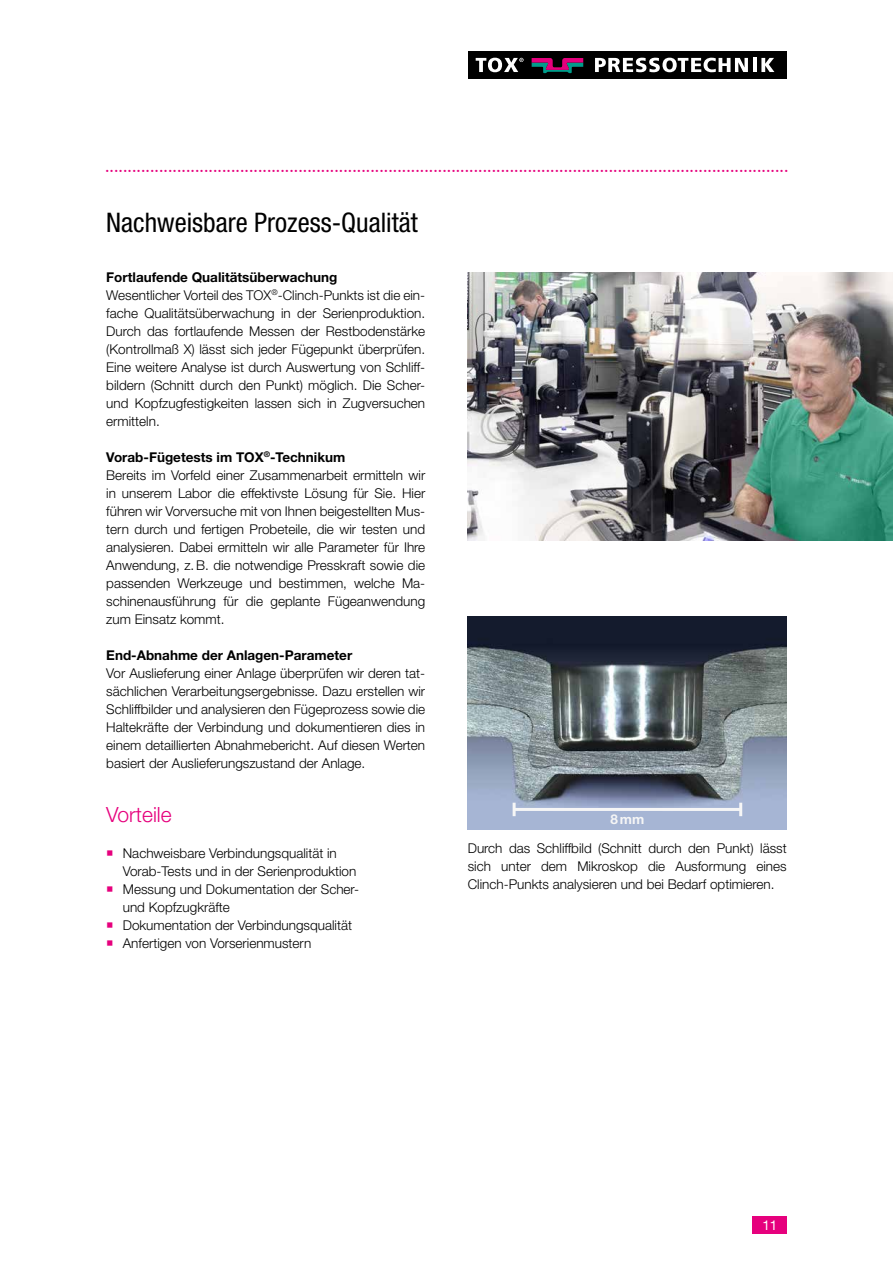
<style>
.page{position:relative;width:893px;height:1263px;background:#fff}
.page>*{position:absolute;margin:0;border:0;box-sizing:border-box;transform-origin:0 0}
.t1{font:condensed 27px "Helvetica Neue LT Std";color:#000}
.t2{font:300 21px "Helvetica Neue LT Std";color:#e6007d}
.t3{font:20.25px "Times New Roman";color:#e6007d}
.t4{font:300 13.5px/18px "Helvetica Neue LT Std";color:#000}
.t5{font:700 13.5px "Helvetica Neue LT Std";color:#000}
.t6{font:700 13.5px "Helvetica Neue LT Std";color:#f6f6f6}
.t7{font:13.5px "Helvetica Neue LT Pro";color:#fff}
.s1{font-weight:700}
</style>
<div class="page">
<div style="left:468px;top:51px;width:319px;height:28px;background:#000"></div>
<svg style="left:476px;top:58px;width:48px;height:14px"></svg>
<svg style="left:595px;top:58px;width:153px;height:14px"></svg>
<hr style="left:753px;top:58px;width:3px;height:14px;background:#fff">
<svg style="left:761px;top:58px;width:13px;height:14px"></svg>
<svg style="left:532px;top:58px;width:51px;height:15px"></svg>
<div style="left:753px;top:1216px;width:34px;height:17px;background:#e6007d"></div>
<img style="left:468px;top:617px;width:319px;height:212px">
<img style="left:468px;top:272px;width:425px;height:268px">
<hr style="left:514px;top:808px;width:227px;height:3px;background:#f6f6f6">
<svg style="left:513px;top:803px;width:3px;height:13px"></svg>
<svg style="left:739px;top:803px;width:3px;height:13px"></svg>
<h3 class="t3" style="left:105px;top:151px;width:685px">........................................................................................................................................................</h3>
<h1 class="t1" style="left:106px;top:207px;width:313px">Nachweisbare Prozess-Qualität</h1>
<p class="t4" style="left:106px;top:268px;width:320px"><span class="s1">Fortlaufende Qualitätsüberwachung<br></span>Wesentlicher Vorteil des TOX<sup>®</sup>-Clinch-Punkts ist die ein&shy;fache Qualitätsüberwachung in der Serienproduktion.<br>Durch das fortlaufende Messen der Restbodenstärke (Kontrollmaß X) lässt sich jeder Fügepunkt überprüfen.<br>Eine weitere Analyse ist durch Auswertung von Schliff&shy;bildern (Schnitt durch den Punkt) möglich. Die Scher&shy;und Kopfzugfestigkeiten lassen sich in Zugversuchen ermitteln.</p>
<p class="t4" style="left:106px;top:448px;width:320px"><span class="s1">Vorab-Fügetests im TOX</span><sup>®</sup><span class="s1">-Technikum<br></span>Bereits im Vorfeld einer Zusammenarbeit ermitteln wir in unserem Labor die effektivste Lösung für Sie. Hier führen wir Vorversuche mit von Ihnen beigestellten Mus&shy;tern durch und fertigen Probeteile, die wir testen und analysieren. Dabei ermitteln wir alle Parameter für Ihre Anwendung, z.B. die notwendige Presskraft sowie die passenden Werkzeuge und bestimmen, welche Ma&shy;schinenausführung für die geplante Fügeanwendung zum Einsatz kommt.</p>
<p class="t5" style="left:106px;top:647px;width:247px">End-Abnahme der Anlagen-Parameter</p>
<p class="t4" style="left:106px;top:664px;width:320px;text-align:justify">Vor Auslieferung einer Anlage überprüfen wir deren tat&shy;sächlichen Verarbeitungsergebnisse. Dazu erstellen wir Schliffbilder und analysieren den Fügeprozess sowie die Haltekräfte der Verbindung und dokumentieren dies in einem detaillierten Abnahmebericht. Auf diesen Werten basiert der Auslieferungszustand der Anlage.</p>
<h2 class="t2" style="left:106px;top:801px;width:67px">Vorteile</h2>
<p class="t4" style="left:123px;top:844px;width:238px">Nachweisbare Verbindungsqualität in Vorab-Tests und in der Serienproduktion Messung und Dokumentation der Scher&shy;und Kopfzugkräfte<br>Dokumentation der Verbindungsqualität Anfertigen von Vorserienmustern</p>
<p class="t4" style="left:468px;top:838px;width:320px;text-align:justify">Durch das Schliffbild (Schnitt durch den Punkt) lässt sich unter dem Mikroskop die Ausformung eines Clinch-Punkts analysieren und bei Bedarf optimieren.</p>
<p class="t6" style="left:611px;top:811px;width:35px">8mm</p>
<p class="t7" style="left:762px;top:1217px;width:17px">11</p>
</div>
